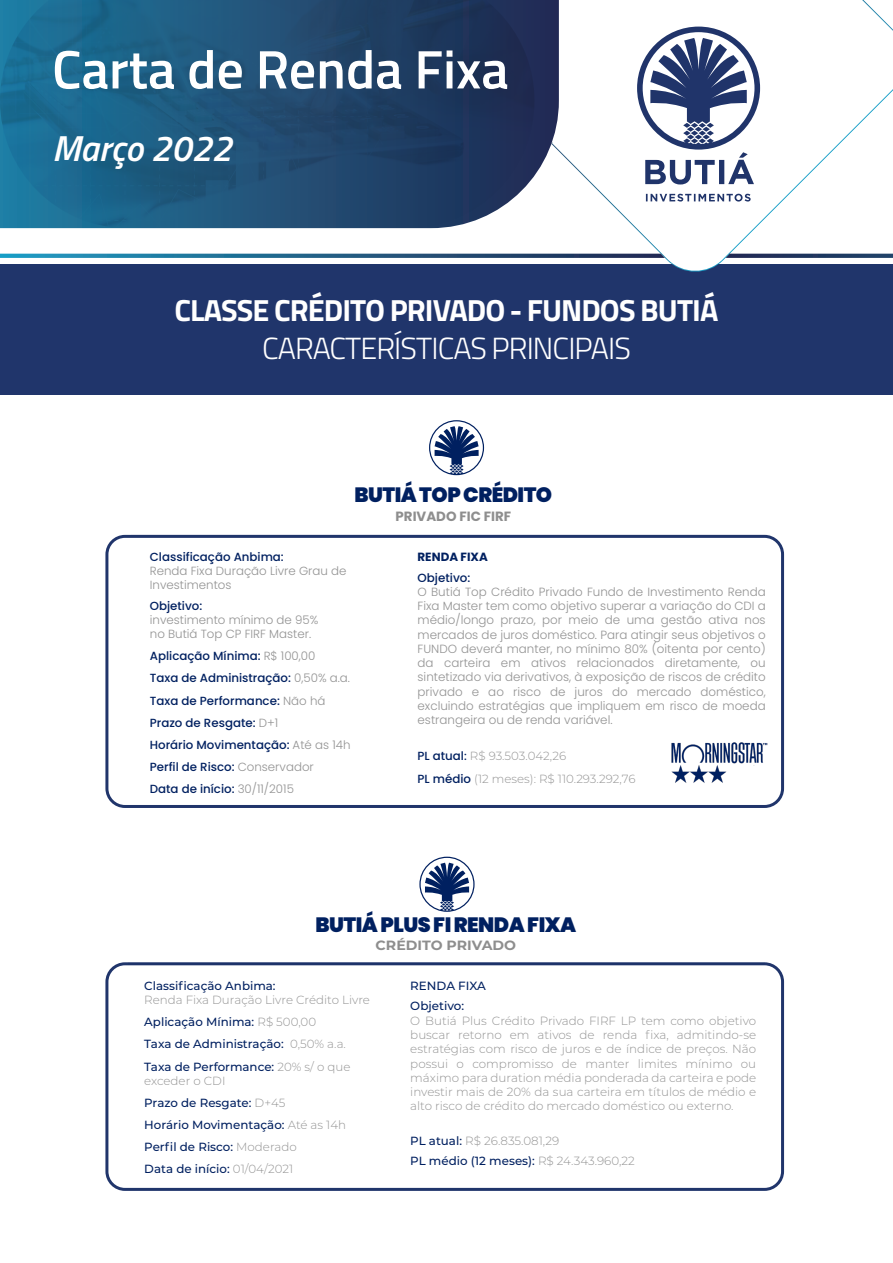
<style>
.page{position:relative;width:893px;height:1263px;background:#fff}
.page>*{position:absolute;margin:0;border:0;box-sizing:border-box;transform-origin:0 0}
.t1{font:600 54.3px "Titillium Web";color:#fff}
.t2{font:italic 600 36.15px "Titillium Web";color:#fff}
.t3{font:700 30.6px "Titillium Web";letter-spacing:-.03em;color:#fff}
.t4{font:300 30.6px "Titillium Web";letter-spacing:-.03em;color:#fff}
.t5{font:900 20.7px "Poppins";letter-spacing:-.025em;color:#002060}
.t6{font:700 13.35px "Poppins";color:#8e8e8e}
.t7{font:700 13.35px "Montserrat";color:#8e8e8e;scale:1.05 1}
.t8{font:300 11.85px/14.2px "Poppins";color:#939393}
.t9{font:300 11.85px/14.2px "Montserrat";color:#939393}
.t10{font:500 11.85px/22.2px "Montserrat";color:#002060}
.t11{font:500 11.85px/22px "Poppins";color:#002060}
.t12{font:700 11.85px/20.4px "Poppins";color:#002060}
.s1{font-weight:500;color:#002060}
.s2{font-weight:300;color:#939393}
.s3{font-weight:500}
.s4{font-family:"Poppins";font-weight:500;color:#002060}
</style>
<div class="page">
<div style="left:0;top:265px;width:893px;height:130px;background:#20356b"></div>
<div style="left:429px;top:420px;width:55px;height:55px;border:1px solid #002060;border-radius:50%"></div>
<svg style="left:435px;top:426px;width:44px;height:48px"></svg>
<img style="left:671px;top:742px;width:97px;height:41px">
<div style="left:105px;top:535px;width:679px;height:273px;border:3px solid #20356b;border-radius:18px"></div>
<svg style="left:549px;top:0;width:344px;height:272px"></svg>
<svg style="left:0;top:0;width:559px;height:228px;background:#265479"></svg>
<svg style="left:637px;top:27px;width:123px;height:175px"></svg>
<svg style="left:0;top:254px;width:665px;height:4px;background:#256389"></svg>
<svg style="left:726px;top:254px;width:167px;height:4px"></svg>
<svg style="left:129px;top:962px;width:635px;height:229px"></svg>
<div style="left:419px;top:857px;width:56px;height:55px;border:1px solid #002060;border-radius:50%"></div>
<svg style="left:425px;top:863px;width:44px;height:48px"></svg>
<p class="t1" style="left:52px;top:29px;width:458px">Carta de Renda Fixa</p>
<p class="t2" style="left:52px;top:121px;width:181px">Março 2022</p>
<p class="t3" style="left:175px;top:287px;width:545px">CLASSE CRÉDITO PRIVADO - FUNDOS BUTIÁ</p>
<p class="t4" style="left:262px;top:326px;width:370px">CARACTERÍSTICAS PRINCIPAIS</p>
<p class="t5" style="left:354px;top:483px;width:199px">BUTIÁ TOP CRÉDITO</p>
<p class="t6" style="left:396px;top:508px;width:117px">PRIVADO FIC FIRF</p>
<p class="t8" style="left:150px;top:550px;width:198px"><span class="s1">Classificação Anbima:<br></span>Renda Fixa Duração Livre Grau de<br>Investimentos</p>
<p class="t8" style="left:150px;top:599px;width:170px"><span class="s1">Objetivo:<br></span>investimento mínimo de 95% no Butiá Top CP FIRF Master.</p>
<p class="t11" style="left:150px;top:645px;width:202px">Aplicação Mínima: <span class="s2">R$ 100,00<br></span>Taxa de Administração: <span class="s2">0,50% a.a.<br></span>Taxa de Performance: <span class="s2">Não há<br></span>Prazo de Resgate: <span class="s2">D+1<br></span>Horário Movimentação: <span class="s2">Até as 14h<br></span>Perfil de Risco: <span class="s2">Conservador<br></span>Data de início: <span class="s2">30/11/2015</span></p>
<p class="t12" style="left:418px;top:547px;width:72px">RENDA FIXA<br><span class="s3">Objetivo:</span></p>
<p class="t8" style="left:418px;top:585px;width:350px;text-align:justify">O Butiá Top Crédito Privado Fundo de Investimento Renda Fixa Master tem como objetivo superar a variação do CDI a médio/longo prazo, por meio de uma gestão ativa nos mercados de juros doméstico. Para atingir seus objetivos o FUNDO deverá manter, no mínimo 80% (oitenta por cento) da carteira em ativos relacionados diretamente, ou sintetizado via derivativos, à exposição de riscos de crédito privado e ao risco de juros do mercado doméstico, excluindo estratégias que impliquem em risco de moeda estrangeira ou de renda variável.</p>
<p class="t9" style="left:418px;top:745px;width:219px;line-height:22px"><span class="s4">PL atual</span><span class="s1">:</span> R$ 93.503.042,26<br><span class="s4">PL médio</span> (12 meses): R$ 110.293.292,76</p>
<p class="t5" style="left:315px;top:913px;width:262px">BUTIÁ PLUS FI RENDA FIXA</p>
<p class="t7" style="left:376px;top:935px;width:135px">CRÉDITO PRIVADO</p>
<p class="t9" style="left:144px;top:978px;width:227px"><span class="s1">Classificação Anbima:<br></span>Renda Fixa Duração Livre Crédito Livre</p>
<p class="t10" style="left:144px;top:1010px;width:208px">Aplicação Mínima: <span class="s2">R$ 500,00<br></span>Taxa de Administração: <span class="s2">0,50% a.a.<br></span>Taxa de Performance: <span class="s2">20% s/ o que</span></p>
<p class="t10" style="left:144px;top:1069px;width:203px"><span class="s2">exceder o CDI<br></span>Prazo de Resgate: <span class="s2">D+45<br></span>Horário Movimentação: <span class="s2">Até as 14h<br></span>Perfil de Risco: <span class="s2">Moderado<br></span>Data de início: <span class="s2">01/04/2021</span></p>
<p class="t10" style="left:410px;top:975px;width:77px;line-height:20.4px">RENDA FIXA<br>Objetivo:</p>
<p class="t9" style="left:410px;top:1013px;width:347px;text-align:justify">O Butiá Plus Crédito Privado FIRF LP tem como objetivo buscar retorno em ativos de renda fixa, admitindo-se estratégias com risco de juros e de índice de preços. Não possui o compromisso de manter limites mínimo ou máximo para duration média ponderada da carteira e pode investir mais de 20% da sua carteira em títulos de médio e alto risco de crédito do mercado doméstico ou externo.</p>
<p class="t9" style="left:410px;top:1130px;width:226px;line-height:20.4px"><span class="s1">PL atual:</span> R$ 26.835.081,29<br><span class="s1">PL médio (12 meses):</span> R$ 24.343.960,22</p>
</div>
